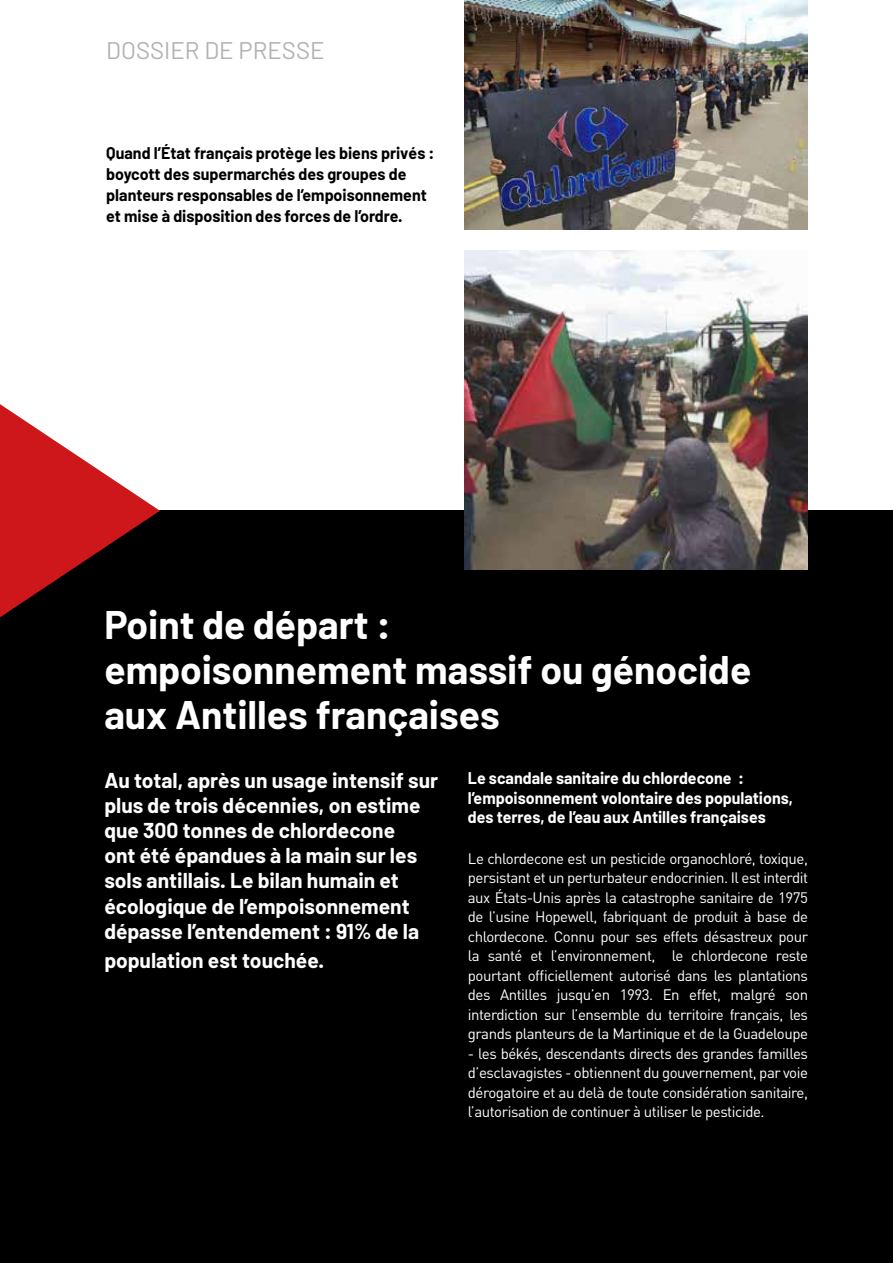
<style>
.page{position:relative;width:893px;height:1263px;background:#fff}
.page>*{position:absolute;margin:0;border:0;box-sizing:border-box;transform-origin:0 0}
.t1{font:700 39px/45px "Barlow";color:#fff}
.t2{font:24px "Barlow";color:#b3b2b2}
.t3{font:700 21px/25.2px "Barlow";color:#fff}
.t4{font:700 16.5px/21px "Barlow";color:#000}
.t5{font:700 16.5px/19.5px "Barlow";color:#fff}
.t6{font:15px/19.5px "DIN Pro";letter-spacing:-.03em;color:#fff;text-align:justify}
</style>
<div class="page">
<div style="left:0;top:511px;width:893px;height:752px;background:#000"></div>
<svg style="left:0;top:404px;width:160px;height:213px"></svg>
<img style="left:465px;top:251px;width:343px;height:319px">
<img style="left:465px;top:0;width:343px;height:229px">
<h2 class="t2" style="left:106px;top:36px;width:220px">DOSSIER DE PRESSE</h2>
<p class="t4" style="left:106px;top:142px;width:330px">Quand l’État français protège les biens privés : boycott des supermarchés des groupes de planteurs responsables de l’empoisonnement et mise à disposition des forces de l’ordre.</p>
<h1 class="t1" style="left:104px;top:602px;width:648px">Point de départ :<br>empoisonnement massif ou génocide aux Antilles françaises</h1>
<h3 class="t3" style="left:104px;top:767px;width:335px">Au total, après un usage intensif sur plus de trois décennies, on estime que 300 tonnes de chlordecone<br>ont été épandues à la main sur les sols antillais. Le bilan humain et écologique de l’empoisonnement dépasse l’entendement : 91% de la</h3>
<h3 class="t3" style="left:104px;top:947px;width:221px">population est touchée.</h3>
<p class="t5" style="left:468px;top:768px;width:327px">Le scandale sanitaire du chlordecone : l’empoisonnement volontaire des populations, des terres, de l’eau aux Antilles françaises</p>
<p class="t6" style="left:468px;top:848px;width:342px">Le chlordecone est un pesticide organochloré, toxique, persistant et un perturbateur endocrinien. Il est interdit aux États-Unis après la catastrophe sanitaire de 1975 de l’usine Hopewell, fabriquant de produit à base de chlordecone. Connu pour ses effets désastreux pour la santé et l’environnement, le chlordecone reste pourtant officiellement autorisé dans les plantations des Antilles jusqu’en 1993. En effet, malgré son interdiction sur l’ensemble du territoire français, les grands planteurs de la Martinique et de la Guadeloupe</p>
<p class="t6" style="left:468px;top:1043px;width:342px">- les békés, descendants directs des grandes familles d’esclavagistes - obtiennent du gouvernement, par voie dérogatoire et au delà de toute considération sanitaire, l’autorisation de continuer à utiliser le pesticide.</p>
</div>
